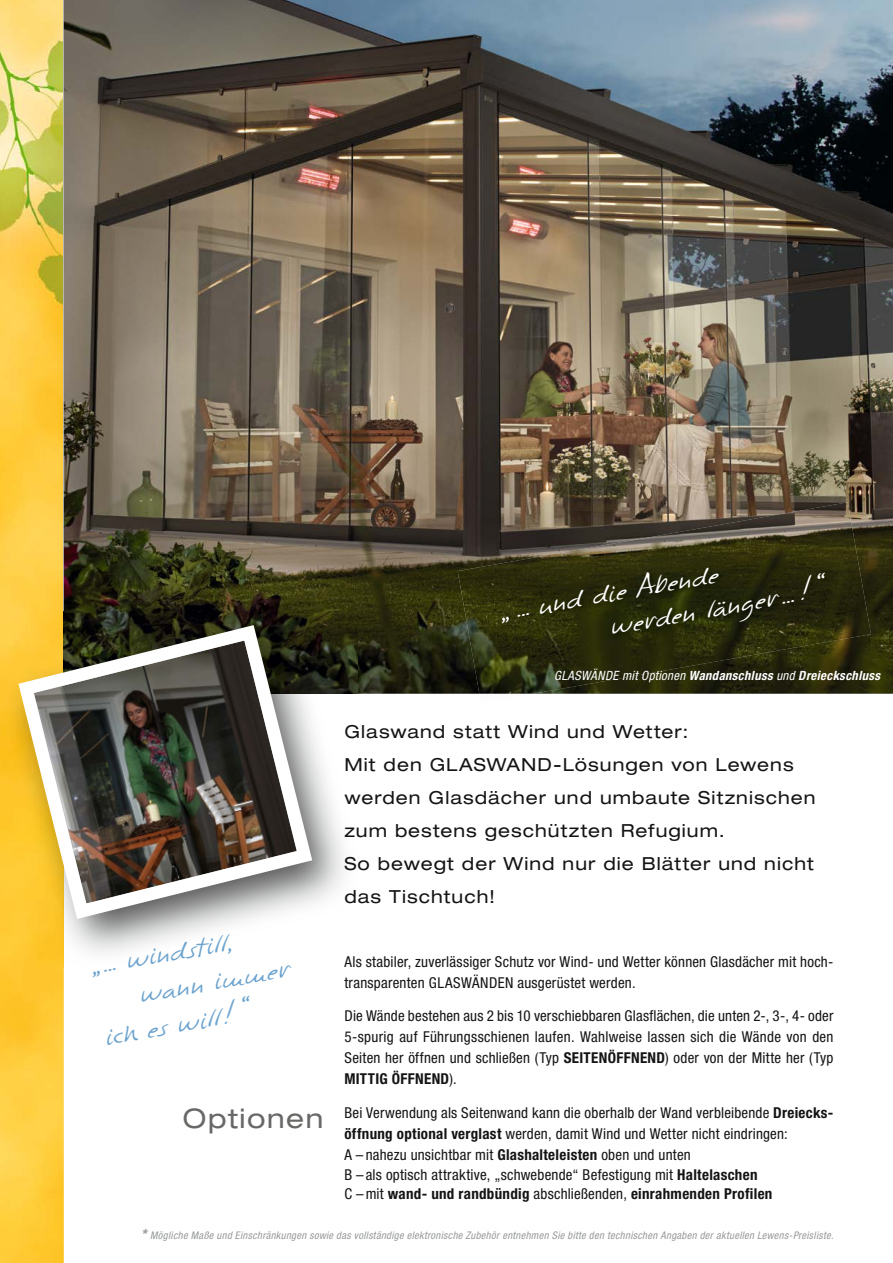
<style>
.page{position:relative;width:893px;height:1263px;background:#fff}
.page>*{position:absolute;margin:0;border:0;box-sizing:border-box;transform-origin:0 0}
.t1{font:italic 27px "Claude Handwriting";color:#6da4ce;scale:1.25 1}
.t2{font:italic 27px/33px "Claude Handwriting";color:#fff;scale:1.25 1}
.t3{font:expanded 27px "Helvetica Neue LT Pro";letter-spacing:.055em;color:#686867}
.t4{font:expanded 18px/33px "Helvetica Neue LT Pro";letter-spacing:.06em;color:#141415}
.t5{font:condensed 15px/21px "Helvetica Neue LT Pro";letter-spacing:.015em;color:#141415}
.t6{font:italic 700 condensed 12.75px "Helvetica Neue LT Pro";letter-spacing:.03em;color:#fff}
.t7{font:italic condensed 10.5px "Helvetica Neue LT Pro";letter-spacing:.03em;color:#989999}
.s1{font-weight:400}
.s2{font-weight:700}
.s3{font-weight:700;font-size:14.25px}
</style>
<div class="page">
<img style="left:0;top:0;width:64px;height:1263px">
<img style="left:64px;top:0;width:829px;height:694px">
<img style="left:3px;top:612px;width:341px;height:354px">
<img style="left:64px;top:612px;width:293px;height:82px">
<img style="left:18px;top:625px;width:294px;height:294px">
<img style="left:561px;top:525px;width:155px;height:121px">
<img style="left:716px;top:502px;width:155px;height:144px">
<img style="left:458px;top:553px;width:103px;height:141px">
<img style="left:561px;top:646px;width:245px;height:43px">
<img style="left:499px;top:565px;width:332px;height:76px">
<h1 class="t2" style="left:601px;top:579px;width:174px;text-indent:-105px;rotate:-10deg">„ … und die Abende<br>werden länger …! “</h1>
<p class="t6" style="left:554px;top:668px;width:328px"><span class="s1">GLASWÄNDE mit Optionen</span> Wandanschluss <span class="s1">und</span> Dreieckschluss</p>
<h1 class="t1" style="left:88px;top:947px;width:115px;rotate:-10deg">„ … windstill,</h1>
<h1 class="t1" style="left:136px;top:976px;width:122px;rotate:-10deg">wann immer</h1>
<h1 class="t1" style="left:101px;top:1018px;width:117px;rotate:-10deg">ich es will! “</h1>
<h1 class="t3" style="left:183px;top:1103px;width:142px">Optionen</h1>
<p class="t4" style="left:344px;top:715px;width:473px">Glaswand statt Wind und Wetter:<br>Mit den GLASWAND-Lösungen von Lewens werden Glasdächer und umbaute Sitznischen zum bestens geschützten Refugium.<br>So bewegt der Wind nur die Blätter und nicht das Tischtuch!</p>
<p class="t5" style="left:344px;top:951px;width:490px">Als stabiler, zuverlässiger Schutz vor Wind- und Wetter können Glasdächer mit hoch&shy;transparenten GLASWÄNDEN ausgerüstet werden.</p>
<p class="t5" style="left:344px;top:1005px;width:491px;text-align:justify">Die Wände bestehen aus 2 bis 10 verschiebbaren Glasflächen, die unten 2-, 3-, 4- oder 5-spurig auf Führungsschienen laufen. Wahlweise lassen sich die Wände von den Seiten her öffnen und schließen (Typ <span class="s2">SEITENÖFFNEND</span>) oder von der Mitte her (Typ <span class="s2">MITTIG ÖFFNEND</span>).</p>
<p class="t5" style="left:344px;top:1102px;width:490px">Bei Verwendung als Seitenwand kann die oberhalb der Wand verbleibende <span class="s2">Dreiecks&shy;öffnung optional verglast</span> werden, damit Wind und Wetter nicht eindringen:<br>A – nahezu unsichtbar mit <span class="s2">Glashalteleisten</span> oben und unten</p>
<p class="t5" style="left:344px;top:1164px;width:429px;line-height:19.5px">B – als optisch attraktive, „schwebende“ Befestigung mit <span class="s2">Haltelaschen<br></span>C – mit <span class="s2">wand- und randbündig</span> abschließenden, <span class="s2">einrahmenden Profilen</span></p>
<p class="t7" style="left:141px;top:1229px;width:694px"><span class="s3">*</span> Mögliche Maße und Einschränkungen sowie das vollständige elektronische Zubehör entnehmen Sie bitte den technischen Angaben der aktuellen Lewens-Preisliste.</p>
</div>
